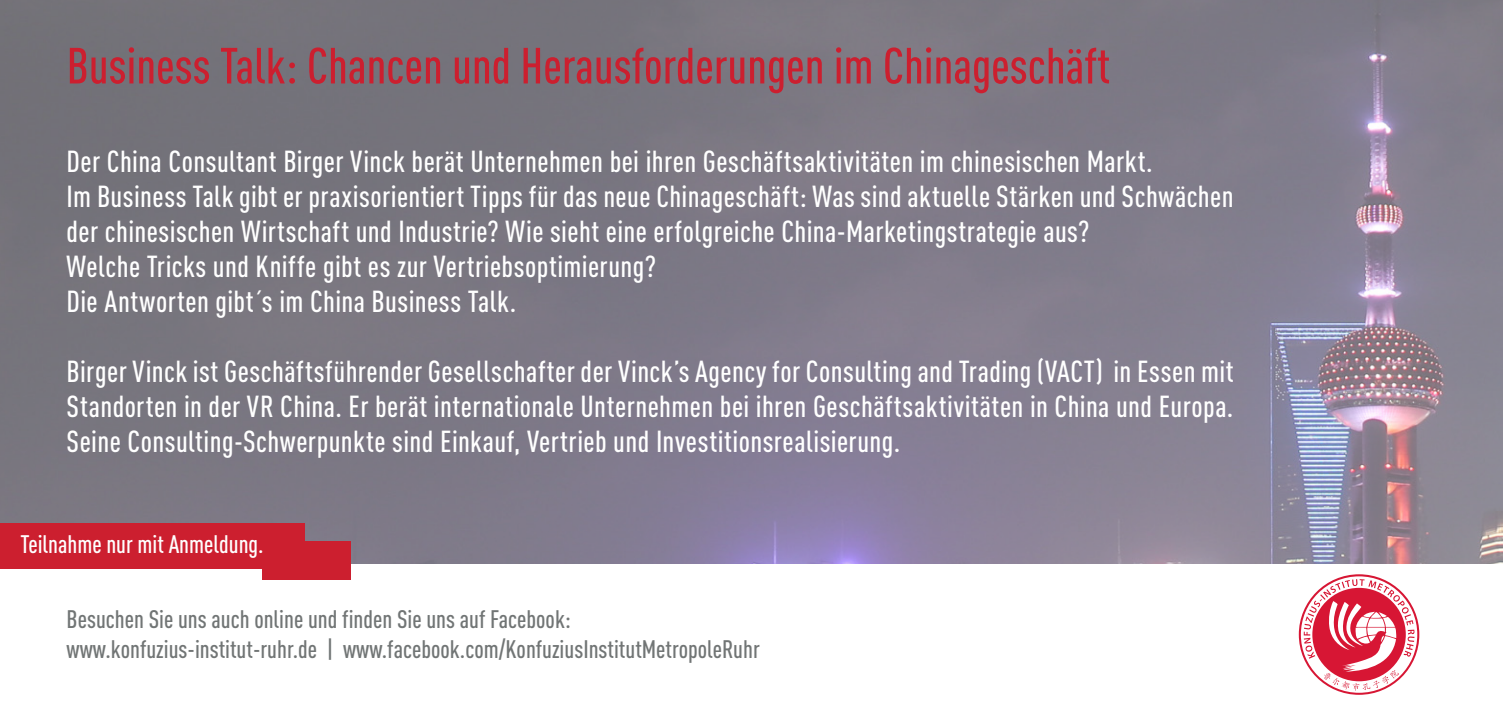
<style>
.page{position:relative;width:1503px;height:709px;background:#fff}
.page>*{position:absolute;margin:0;border:0;box-sizing:border-box;transform-origin:0 0}
.t1{font:50px "DIN Cond Medium Alternate";color:#cc1f2f}
.t2{font:30px/35px "DIN Cond Medium Alternate";letter-spacing:.015em;color:#fff}
.t3{font:25px "DIN Cond Medium Alternate";color:#717575}
.t4{font:25px "DIN Cond Medium Alternate";color:#fff}
</style>
<div class="page">
<img style="left:0;top:0;width:1502px;height:563px">
<svg style="left:1298px;top:574px;width:121px;height:120px"></svg>
<div style="left:0;top:523px;width:305px;height:45px;background:#cc1f2f"></div>
<div style="left:262px;top:541px;width:88px;height:38px;background:#cc1f2f"></div>
<p class="t1" style="left:67px;top:36px;width:1044px">Business Talk: Chancen und Herausforderungen im Chinageschäft</p>
<p class="t2" style="left:67px;top:143px;width:1087px">Der China Consultant Birger Vinck berät Unternehmen bei ihren Geschäftsaktivitäten im chinesischen Markt.</p>
<p class="t2" style="left:67px;top:178px;width:1168px">Im Business Talk gibt er praxisorientiert Tipps für das neue Chinageschäft: Was sind aktuelle Stärken und Schwächen der chinesischen Wirtschaft und Industrie? Wie sieht eine erfolgreiche China-Marketingstrategie aus?</p>
<p class="t2" style="left:67px;top:248px;width:591px">Welche Tricks und Kniffe gibt es zur Vertriebsoptimierung?</p>
<p class="t2" style="left:67px;top:283px;width:451px">Die Antworten gibt´s im China Business Talk.</p>
<p class="t2" style="left:67px;top:353px;width:1168px;text-align:justify">Birger Vinck ist Geschäftsführender Gesellschafter der Vinck’s Agency for Consulting and Trading (VACT) in Essen mit Standorten in der VR China. Er berät internationale Unternehmen bei ihren Geschäftsaktivitäten in China und Europa.<br>Seine Consulting-Schwerpunkte sind Einkauf, Vertrieb und Investitionsrealisierung.</p>
<p class="t4" style="left:21px;top:529px;width:244px">Teilnahme nur mit Anmeldung.</p>
<p class="t3" style="left:67px;top:604px;width:506px">Besuchen Sie uns auch online und finden Sie uns auf Facebook:</p>
<p class="t3" style="left:67px;top:634px;width:694px">www.konfuzius-institut-ruhr.de | www.facebook.com/KonfuziusInstitutMetropoleRuhr</p>
</div>
